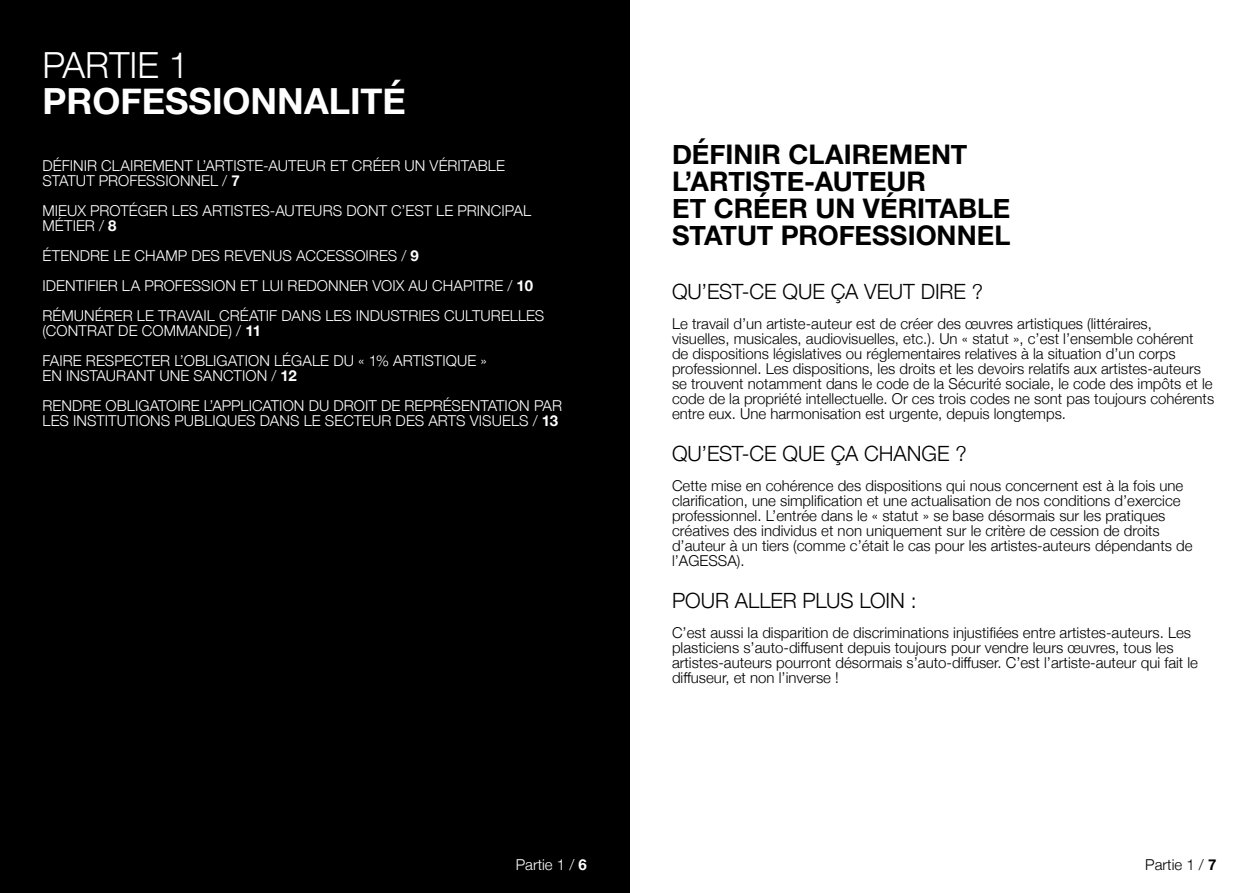
<style>
.page{position:relative;width:1259px;height:893px;background:#fff}
.page>*{position:absolute;margin:0;border:0;box-sizing:border-box;transform-origin:0 0}
.t1{font:700 36px "Helvetica Neue";color:#fff}
.t2{font:300 36px "Helvetica Neue";color:#fff}
.t3{font:700 27px "Helvetica Neue";color:#000}
.t4{font:300 21px "Helvetica Neue";letter-spacing:-.005em;color:#000}
.t5{font:300 15px/15px "Helvetica Neue";color:#000}
.t6{font:300 15px/15px "Helvetica Neue";letter-spacing:.005em;color:#fff}
.s1{font-weight:700}
</style>
<div class="page">
<div style="left:0;top:0;width:629px;height:893px;background:#000"></div>
<p class="t2" style="left:43px;top:36px;width:148px">PARTIE 1</p>
<p class="t1" style="left:43px;top:73px;width:365px">PROFESSIONNALITÉ</p>
<p class="t6" style="left:43px;top:157px;width:464px">DÉFINIR CLAIREMENT L’ARTISTE-AUTEUR ET CRÉER UN VÉRITABLE</p>
<p class="t6" style="left:43px;top:172px;width:199px">STATUT PROFESSIONNEL / <span class="s1">7</span></p>
<p class="t6" style="left:43px;top:202px;width:490px">MIEUX PROTÉGER LES ARTISTES-AUTEURS DONT C’EST LE PRINCIPAL<br>MÉTIER / <span class="s1">8</span></p>
<p class="t6" style="left:43px;top:247px;width:378px">ÉTENDRE LE CHAMP DES REVENUS ACCESSOIRES / <span class="s1">9</span></p>
<p class="t6" style="left:43px;top:277px;width:492px">IDENTIFIER LA PROFESSION ET LUI REDONNER VOIX AU CHAPITRE / <span class="s1">10</span></p>
<p class="t6" style="left:43px;top:307px;width:503px">RÉMUNÉRER LE TRAVAIL CRÉATIF DANS LES INDUSTRIES CULTURELLES (CONTRAT DE COMMANDE) / <span class="s1">11</span></p>
<p class="t6" style="left:43px;top:352px;width:446px">FAIRE RESPECTER L’OBLIGATION LÉGALE DU « 1% ARTISTIQUE »</p>
<p class="t6" style="left:43px;top:367px;width:256px">EN INSTAURANT UNE SANCTION / <span class="s1">12</span></p>
<p class="t6" style="left:43px;top:397px;width:521px">RENDRE OBLIGATOIRE L’APPLICATION DU DROIT DE REPRÉSENTATION PAR<br>LES INSTITUTIONS PUBLIQUES DANS LE SECTEUR DES ARTS VISUELS / <span class="s1">13</span></p>
<p class="t6" style="left:516px;top:856px;width:73px">Partie 1 / <span class="s1">6</span></p>
<p class="t3" style="left:672px;top:133px;width:297px">DÉFINIR CLAIREMENT</p>
<p class="t3" style="left:672px;top:160px;width:255px">L’ARTISTE-AUTEUR</p>
<p class="t3" style="left:672px;top:187px;width:340px">ET CRÉER UN VÉRITABLE</p>
<p class="t3" style="left:672px;top:214px;width:340px">STATUT PROFESSIONNEL</p>
<p class="t4" style="left:672px;top:275px;width:313px">QU’EST-CE QUE ÇA VEUT DIRE ?</p>
<p class="t5" style="left:672px;top:315px;width:544px">Le travail d’un artiste-auteur est de créer des œuvres artistiques (littéraires,<br>visuelles, musicales, audiovisuelles, etc.). Un « statut », c’est l’ensemble cohérent<br>de dispositions législatives ou réglementaires relatives à la situation d’un corps professionnel. Les dispositions, les droits et les devoirs relatifs aux artistes-auteurs se trouvent notamment dans le code de la Sécurité sociale, le code des impôts et le code de la propriété intellectuelle. Or ces trois codes ne sont pas toujours cohérents entre eux. Une harmonisation est urgente, depuis longtemps.</p>
<p class="t4" style="left:672px;top:437px;width:296px">QU’EST-CE QUE ÇA CHANGE ?</p>
<p class="t5" style="left:672px;top:477px;width:522px">Cette mise en cohérence des dispositions qui nous concernent est à la fois une clarification, une simplification et une actualisation de nos conditions d’exercice professionnel. L’entrée dans le « statut » se base désormais sur les pratiques créatives des individus et non uniquement sur le critère de cession de droits d’auteur à un tiers (comme c’était le cas pour les artistes-auteurs dépendants de l’AGESSA).</p>
<p class="t4" style="left:672px;top:584px;width:246px">POUR ALLER PLUS LOIN :</p>
<p class="t5" style="left:672px;top:624px;width:527px">C’est aussi la disparition de discriminations injustifiées entre artistes-auteurs. Les plasticiens s’auto-diffusent depuis toujours pour vendre leurs œuvres, tous les artistes-auteurs pourront désormais s’auto-diffuser. C’est l’artiste-auteur qui fait le diffuseur, et non l’inverse !</p>
<p class="t5" style="left:1145px;top:856px;width:73px">Partie 1 / <span class="s1">7</span></p>
</div>
